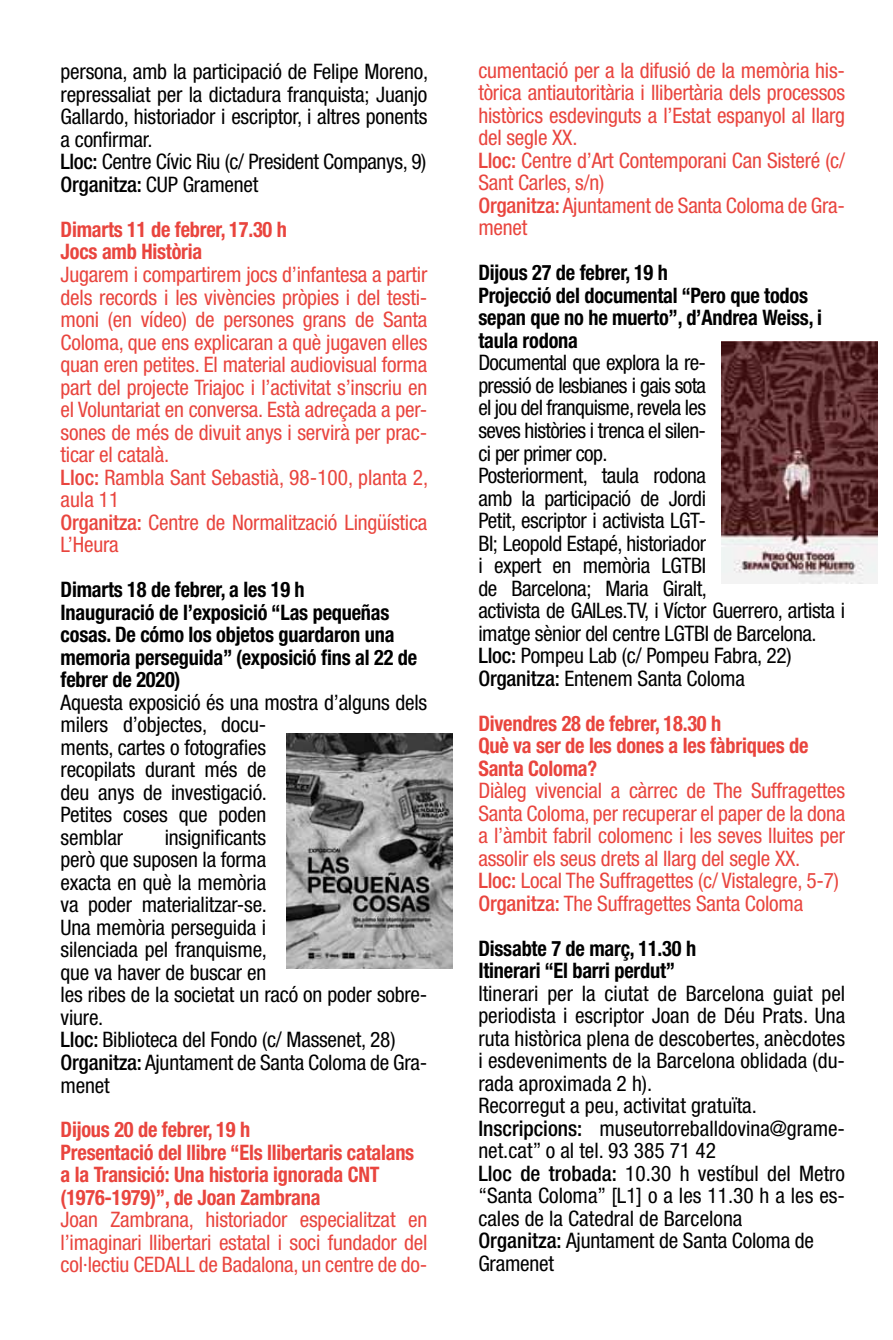
<style>
.page{position:relative;width:893px;height:1340px;background:#fff}
.page>*{position:absolute;margin:0;border:0;box-sizing:border-box;transform-origin:0 0}
.t1{font:condensed 21.38px/22.5px "Helvetica Neue LT Std";letter-spacing:-.01em;color:#000}
.t2{font:condensed 21.38px/22.5px "Helvetica Neue LT Std";letter-spacing:-.01em;color:#e9453e}
.t3{font:700 condensed 21.38px/22.5px "Helvetica Neue LT Std";letter-spacing:-.01em;color:#000;scale:.95 1}
.t4{font:700 condensed 21.38px/22.5px "Helvetica Neue LT Std";letter-spacing:-.01em;color:#e9453e;scale:.95 1}
.s1{font-weight:500}
</style>
<div class="page">
<img style="left:287px;top:733px;width:166px;height:235px">
<img style="left:722px;top:342px;width:156px;height:242px">
<p class="t1" style="left:61px;top:60px;width:369px">persona, amb la participació de Felipe Moreno, repressaliat per la dictadura franquista; Juanjo Gallardo, historiador i escriptor, i altres ponents a confirmar.<br><span class="s1">Lloc:</span> Centre Cívic Riu (c/ President Companys, 9)<br><span class="s1">Organitza:</span> CUP Gramenet</p>
<p class="t4" style="left:61px;top:218px;width:240px">Dimarts 11 de febrer, 17.30 h<br>Jocs amb Història</p>
<p class="t2" style="left:61px;top:263px;width:369px">Jugarem i compartirem jocs d’infantesa a partir dels records i les vivències pròpies i del testi&shy;moni (en vídeo) de persones grans de Santa Coloma, que ens explicaran a què jugaven elles quan eren petites. El material audiovisual forma part del projecte Triajoc i l’activitat s’inscriu en el Voluntariat en conversa. Està adreçada a per&shy;sones de més de divuit anys i servirà per prac&shy;ticar el català.<br><span class="s1">Lloc:</span> Rambla Sant Sebastià, 98-100, planta 2, aula 11<br><span class="s1">Organitza:</span> Centre de Normalització Lingüística L’Heura</p>
<p class="t3" style="left:61px;top:578px;width:377px">Dimarts 18 de febrer, a les 19 h<br>Inauguració de l’exposició “Las pequeñas cosas. De cómo los objetos guardaron una memoria perseguida” (exposició fins al 22 de febrer de 2020)</p>
<p class="t1" style="left:61px;top:690px;width:368px">Aquesta exposició és una mostra d’alguns dels milers d’objectes, docu-<br>ments, cartes o fotografies<br>recopilats durant més de<br>deu anys de investigació.<br>Petites coses que poden<br>semblar</p>
<p class="t1" style="left:61px;top:825px;width:368px;text-indent:104px">insignificants<br>però que suposen la forma<br>exacta en què la memòria<br>va poder materialitzar-se.<br>Una memòria perseguida i<br>silenciada pel franquisme,<br>que va haver de buscar en<br>les ribes de la societat un racó on poder sobre&shy;viure.<br><span class="s1">Lloc:</span> Biblioteca del Fondo (c/ Massenet, 28)<br><span class="s1">Organitza:</span> Ajuntament de Santa Coloma de Gra&shy;menet</p>
<p class="t4" style="left:61px;top:1118px;width:374px">Dijous 20 de febrer, 19 h<br>Presentació del llibre “Els llibertaris catalans a la Transició: Una historia ignorada CNT (1976-1979)”, de Joan Zambrana</p>
<p class="t2" style="left:61px;top:1208px;width:368px;text-align:justify">Joan Zambrana, historiador especialitzat en l’imaginari llibertari estatal i soci fundador del col·lectiu CEDALL de Badalona, un centre de do-</p>
<p class="t2" style="left:478px;top:59px;width:368px">cumentació per a la difusió de la memòria his&shy;tòrica antiautoritària i llibertària dels processos històrics esdevinguts a l’Estat espanyol al llarg del segle XX.<br><span class="s1">Lloc:</span> Centre d’Art Contemporani Can Sisteré (c/ Sant Carles, s/n)<br><span class="s1">Organitza:</span> Ajuntament de Santa Coloma de Gra&shy;menet</p>
<p class="t3" style="left:478px;top:261px;width:363px">Dijous 27 de febrer, 19 h<br>Projecció del documental “Pero que todos sepan que no he muerto”, d’Andrea Weiss, i taula rodona</p>
<p class="t1" style="left:478px;top:351px;width:368px">Documental que explora la re-<br>pressió de lesbianes i gais sota<br>el jou del franquisme, revela les<br>seves històries i trenca el silen-<br>ci per primer cop.<br>Posteriorment, taula rodona<br>amb la participació de Jordi<br>Petit, escriptor i activista LGT-<br>BI; Leopold Estapé, historiador<br>i expert en memòria LGTBI<br>de Barcelona; Maria Giralt,<br>activista de GAILes.TV, i Víctor Guerrero, artista i imatge sènior del centre LGTBI de Barcelona.<br><span class="s1">Lloc:</span> Pompeu Lab (c/ Pompeu Fabra, 22)<br><span class="s1">Organitza:</span> Entenem Santa Coloma</p>
<p class="t4" style="left:478px;top:711px;width:349px">Divendres 28 de febrer, 18.30 h<br>Què va ser de les dones a les fàbriques de<br>Santa Coloma?</p>
<p class="t2" style="left:478px;top:779px;width:368px">Diàleg vivencial a càrrec de The Suffragettes Santa Coloma, per recuperar el paper de la dona a l’àmbit fabril colomenc i les seves lluites per assolir els seus drets al llarg del segle XX.<br><span class="s1">Lloc:</span> Local The Suffragettes (c/ Vistalegre, 5-7)<br><span class="s1">Organitza:</span> The Suffragettes Santa Coloma</p>
<p class="t3" style="left:478px;top:936px;width:231px">Dissabte 7 de març, 11.30 h<br>Itinerari “El barri perdut”</p>
<p class="t1" style="left:478px;top:981px;width:368px">Itinerari per la ciutat de Barcelona guiat pel periodista i escriptor Joan de Déu Prats. Una ruta històrica plena de descobertes, anècdotes i esdeveniments de la Barcelona oblidada (du&shy;rada aproximada 2 h).<br>Recorregut a peu, activitat gratuïta.<br><span class="s1">Inscripcions:</span> museutorreballdovina@grame&shy;net.cat” o al tel. 93 385 71 42<br><span class="s1">Lloc de trobada:</span> 10.30 h vestíbul del Metro “Santa Coloma” [L1] o a les 11.30 h a les es&shy;cales de la Catedral de Barcelona<br><span class="s1">Organitza:</span> Ajuntament de Santa Coloma de Gramenet</p>
</div>
